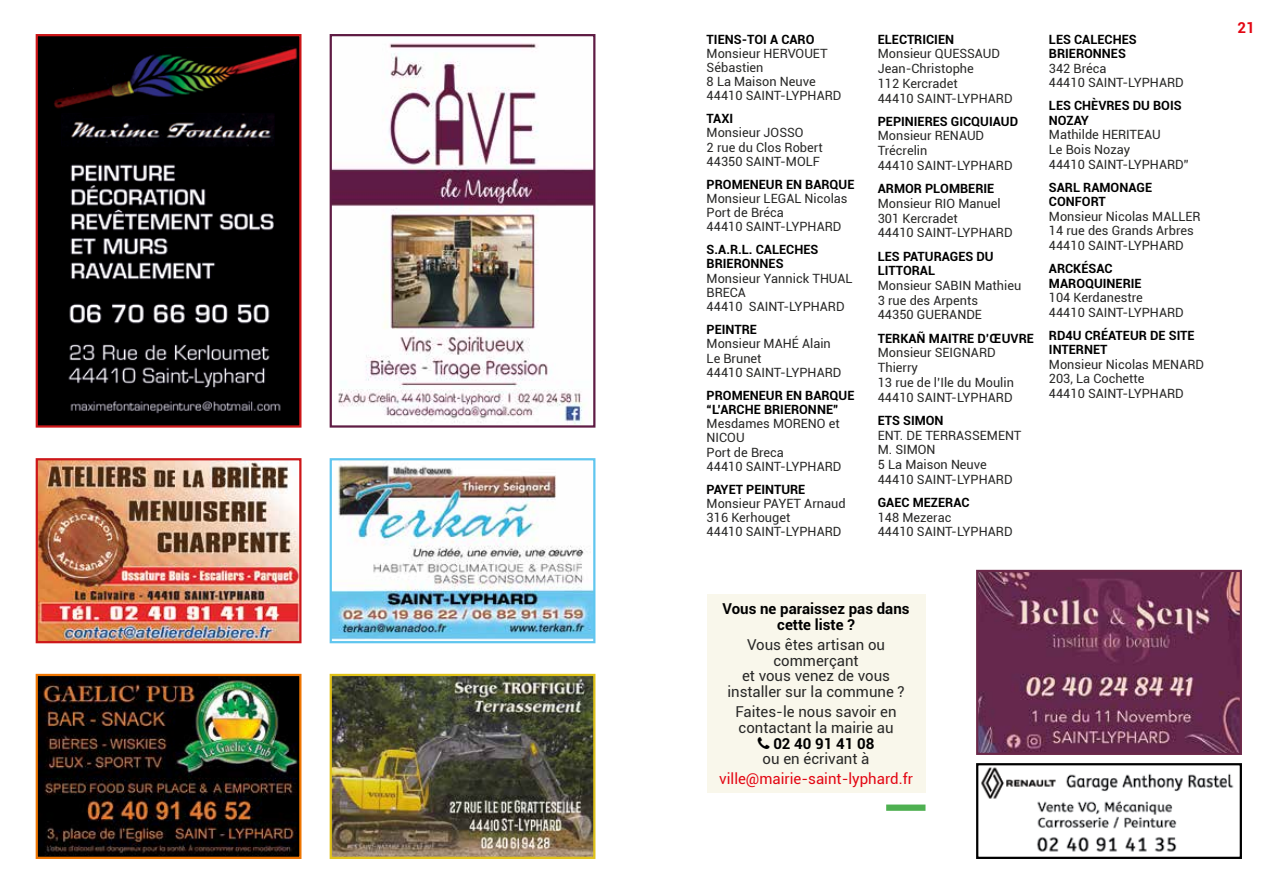
<style>
.page{position:relative;width:1276px;height:893px;background:#fff}
.page>*{position:absolute;margin:0;border:0;box-sizing:border-box;transform-origin:0 0}
.t1{font:15px/15.8px "Roboto";color:#282827;text-align:center}
.t2{font:700 15px/15.8px "Roboto";color:#000;text-align:center}
.t3{font:15px "Roboto";color:#e30613}
.t4{font:700 15px "Roboto";color:#e30613}
.t5{font:12.75px/14.7px "Roboto";color:#282827}
.t6{font:700 12.75px/14.5px "Roboto";color:#000}
.s1{font-weight:700;color:#000}
.s2{font-family:"Arial";font-weight:700;color:#000}
</style>
<div class="page">
<div style="left:886px;top:804px;width:39px;height:7px;background:#4eb051"></div>
<div style="left:706px;top:594px;width:219px;height:199px;background:#f9f7eb"></div>
<img style="left:39px;top:461px;width:259px;height:179px">
<div style="left:36px;top:458px;width:265px;height:185px;border:2px solid #cd1719"></div>
<img style="left:333px;top:464px;width:259px;height:176px">
<div style="left:330px;top:458px;width:265px;height:185px;border:2px solid #60c6ef"></div>
<img style="left:333px;top:43px;width:259px;height:382px">
<div style="left:330px;top:34px;width:265px;height:394px;border:2px solid #5f1c44"></div>
<img style="left:39px;top:37px;width:259px;height:388px">
<div style="left:36px;top:34px;width:265px;height:394px;border:2px solid #cd1719"></div>
<img style="left:39px;top:677px;width:259px;height:179px">
<div style="left:36px;top:674px;width:265px;height:185px;border:2px solid #ee7501"></div>
<img style="left:333px;top:677px;width:259px;height:179px">
<div style="left:330px;top:674px;width:265px;height:185px;border:2px solid #e0c219"></div>
<img style="left:979px;top:573px;width:260px;height:179px">
<div style="left:976px;top:570px;width:266px;height:185px;border:2px solid #6b2849"></div>
<img style="left:981px;top:767px;width:253px;height:85px">
<div style="left:976px;top:763px;width:266px;height:96px;border:2px solid #000"></div>
<p class="t6" style="left:706px;top:31px;width:109px">TIENS-TOI A CARO</p>
<p class="t5" style="left:706px;top:46px;width:136px;line-height:14.1px">Monsieur HERVOUET<br>Sébastien<br>8 La Maison Neuve<br>44410 SAINT-LYPHARD</p>
<p class="t6" style="left:706px;top:111px;width:28px">TAXI</p>
<p class="t5" style="left:706px;top:125px;width:118px;line-height:14.2px">Monsieur JOSSO<br>2 rue du Clos Robert<br>44350 SAINT-MOLF</p>
<p class="t6" style="left:706px;top:176px;width:149px">PROMENEUR EN BARQUE</p>
<p class="t5" style="left:706px;top:191px;width:142px;line-height:14.2px">Monsieur LEGAL Nicolas<br>Port de Bréca<br>44410 SAINT-LYPHARD</p>
<p class="t6" style="left:706px;top:242px;width:113px">S.A.R.L. CALECHES<br>BRIERONNES</p>
<p class="t5" style="left:706px;top:271px;width:147px;line-height:14.2px">Monsieur Yannick THUAL<br>BRECA<br>44410 SAINT-LYPHARD</p>
<p class="t6" style="left:706px;top:322px;width:52px">PEINTRE</p>
<p class="t5" style="left:706px;top:336px;width:136px;line-height:14.2px">Monsieur MAHÉ Alain<br>Le Brunet<br>44410 SAINT-LYPHARD</p>
<p class="t6" style="left:706px;top:387px;width:149px">PROMENEUR EN BARQUE “L’ARCHE BRIERONNE”</p>
<p class="t5" style="left:706px;top:416px;width:136px;line-height:14.2px">Mesdames MORENO et<br>NICOU<br>Port de Breca<br>44410 SAINT-LYPHARD</p>
<p class="t6" style="left:706px;top:481px;width:100px">PAYET PEINTURE</p>
<p class="t5" style="left:706px;top:496px;width:140px;line-height:14.2px">Monsieur PAYET Arnaud<br>316 Kerhouget<br>44410 SAINT-LYPHARD</p>
<p class="t6" style="left:878px;top:31px;width:78px">ELECTRICIEN</p>
<p class="t5" style="left:878px;top:46px;width:136px">Monsieur QUESSAUD<br>Jean‑Christophe<br>112 Kercradet<br>44410 SAINT-LYPHARD</p>
<p class="t6" style="left:878px;top:113px;width:142px">PEPINIERES GICQUIAUD</p>
<p class="t5" style="left:878px;top:128px;width:136px">Monsieur RENAUD<br>Trécrelin<br>44410 SAINT-LYPHARD</p>
<p class="t6" style="left:878px;top:181px;width:118px">ARMOR PLOMBERIE</p>
<p class="t5" style="left:878px;top:196px;width:136px">Monsieur RIO Manuel<br>301 Kercradet<br>44410 SAINT-LYPHARD</p>
<p class="t6" style="left:878px;top:248px;width:117px">LES PATURAGES DU<br>LITTORAL</p>
<p class="t5" style="left:878px;top:278px;width:145px">Monsieur SABIN Mathieu<br>3 rue des Arpents<br>44350 GUERANDE</p>
<p class="t5" style="left:878px;top:330px;width:158px"><span class="s1">TERKA</span><span class="s2">Ñ</span> <span class="s1">MAITRE D’ŒUVRE<br></span>Monsieur SEIGNARD<br>Thierry<br>13 rue de l’Ile du Moulin<br>44410 SAINT-LYPHARD</p>
<p class="t6" style="left:878px;top:413px;width:67px">ETS SIMON</p>
<p class="t5" style="left:878px;top:427px;width:145px">ENT. DE TERRASSEMENT<br>M. SIMON<br>5 La Maison Neuve<br>44410 SAINT-LYPHARD</p>
<p class="t6" style="left:878px;top:495px;width:93px">GAEC MEZERAC</p>
<p class="t5" style="left:878px;top:509px;width:136px">148 Mezerac<br>44410 SAINT-LYPHARD</p>
<p class="t6" style="left:1049px;top:31px;width:89px">LES CALECHES<br>BRIERONNES</p>
<p class="t5" style="left:1049px;top:60px;width:136px">342 Bréca<br>44410 SAINT-LYPHARD</p>
<p class="t6" style="left:1049px;top:98px;width:134px">LES CHÈVRES DU BOIS<br>NOZAY</p>
<p class="t5" style="left:1049px;top:127px;width:141px">Mathilde HERITEAU<br>Le Bois Nozay<br>44410 SAINT-LYPHARD”</p>
<p class="t6" style="left:1049px;top:179px;width:105px">SARL RAMONAGE<br>CONFORT</p>
<p class="t5" style="left:1049px;top:208px;width:153px">Monsieur Nicolas MALLER<br>14 rue des Grands Arbres<br>44410 SAINT-LYPHARD</p>
<p class="t6" style="left:1049px;top:261px;width:94px">ARCKÉSAC<br>MAROQUINERIE</p>
<p class="t5" style="left:1049px;top:290px;width:136px">104 Kerdanestre<br>44410 SAINT-LYPHARD</p>
<p class="t6" style="left:1049px;top:327px;width:147px">RD4U CRÉATEUR DE SITE<br>INTERNET</p>
<p class="t5" style="left:1049px;top:357px;width:157px">Monsieur Nicolas MENARD<br>203, La Cochette<br>44410 SAINT-LYPHARD</p>
<p class="t2" style="left:722px;top:600px;width:188px">Vous ne paraissez pas dans cette liste ?</p>
<p class="t1" style="left:727px;top:636px;width:179px">Vous êtes artisan ou commerçant<br>et vous venez de vous installer sur la commune ?</p>
<p class="t1" style="left:735px;top:703px;width:163px;text-align:left">Faites-le nous savoir en contactant la mairie au</p>
<p class="t2" style="left:773px;top:735px;width:103px">02 40 91 41 08</p>
<p class="t1" style="left:762px;top:751px;width:108px">ou en écrivant à</p>
<p class="t3" style="left:719px;top:769px;width:195px">ville@mairie-saint-lyphard.fr</p>
<p class="t4" style="left:1237px;top:17px;width:19px">21</p>
</div>
